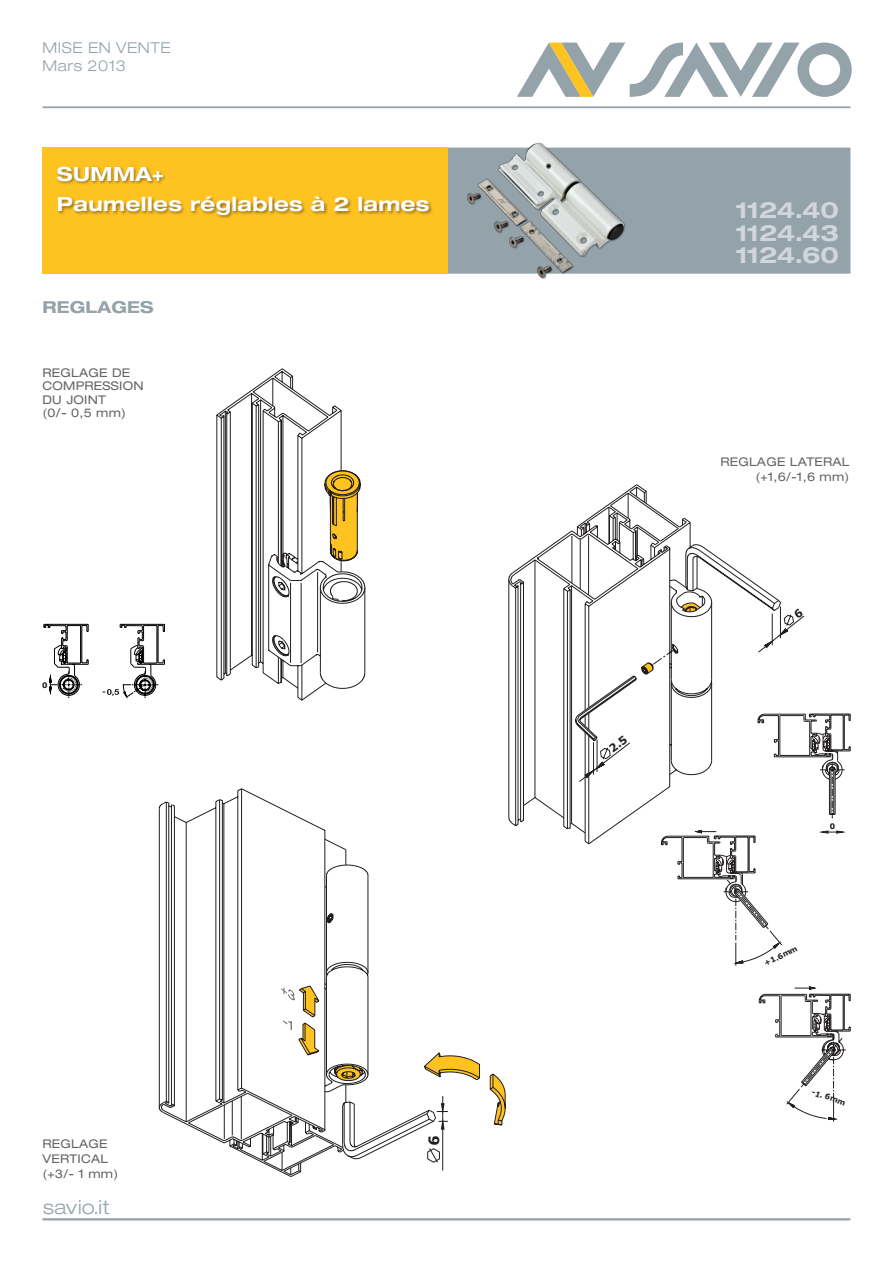
<style>
.page{position:relative;width:893px;height:1263px;background:#fff}
.page>*{position:absolute;margin:0;border:0;box-sizing:border-box;transform-origin:0 0}
.t1{font:700 expanded 22.5px "Helvetica Neue LT Std";letter-spacing:-.02em;color:#d0d6db}
.t2{font:700 expanded 19.5px "Helvetica Neue LT Std";letter-spacing:.02em;color:#fff}
.t3{font:300 expanded 19.5px "Helvetica Neue LT Std";letter-spacing:.02em;color:#94a2aa}
.t4{font:700 expanded 16.5px "Helvetica Neue LT Std";letter-spacing:.01em;color:#94a2aa}
.t5{font:300 expanded 15px "Helvetica Neue LT Std";letter-spacing:.04em;color:#94a2aa}
.t6{font:expanded 12px "Helvetica Neue LT Std";letter-spacing:.02em;color:#656568}
.t7{font:700 7.65px "Verdana";color:#231f20}
</style>
<div class="page">
<div style="left:446px;top:148px;width:404px;height:126px;background:#94a2aa;border:2px solid #94a2aa"></div>
<svg style="left:517px;top:43px;width:335px;height:54px"></svg>
<hr style="left:43px;top:106px;width:807px;height:2px;background:#94a2aa">
<hr style="left:43px;top:1218px;width:807px;height:2px;background:#94a2aa">
<div style="left:43px;top:148px;width:405px;height:126px;background:#fec221"></div>
<img style="left:460px;top:142px;width:172px;height:137px">
<svg style="left:216px;top:368px;width:120px;height:333px"></svg>
<svg style="left:220px;top:406px;width:145px;height:283px"></svg>
<svg style="left:508px;top:484px;width:243px;height:361px"></svg>
<svg style="left:159px;top:788px;width:194px;height:389px"></svg>
<svg style="left:759px;top:986px;width:92px;height:136px"></svg>
<svg style="left:43px;top:624px;width:122px;height:74px"></svg>
<div style="left:56px;top:165px;width:377px;height:54px;background:#231f20;opacity:.5"></div>
<svg style="left:575px;top:663px;width:78px;height:119px"></svg>
<svg style="left:661px;top:580px;width:190px;height:386px"></svg>
<svg style="left:159px;top:865px;width:347px;height:306px"></svg>
<p class="t5" style="left:43px;top:39px;width:130px">MISE EN VENTE</p>
<p class="t5" style="left:43px;top:57px;width:85px">Mars 2013</p>
<p class="t2" style="left:57px;top:162px;width:108px">SUMMA+</p>
<p class="t2" style="left:57px;top:192px;width:374px">Paumelles réglables à 2 lames</p>
<p class="t4" style="left:43px;top:296px;width:113px">REGLAGES</p>
<p class="t6" style="left:43px;top:365px;width:89px">REGLAGE DE</p>
<p class="t6" style="left:43px;top:379px;width:103px">COMPRESSION</p>
<p class="t6" style="left:43px;top:392px;width:65px">DU JOINT</p>
<p class="t6" style="left:43px;top:406px;width:85px">(0/- 0,5 mm)</p>
<p class="t7" style="left:42px;top:679px;width:7px">0</p>
<p class="t6" style="left:43px;top:1136px;width:66px">REGLAGE</p>
<p class="t6" style="left:43px;top:1151px;width:67px">VERTICAL</p>
<p class="t6" style="left:43px;top:1166px;width:77px">(+3/- 1 mm)</p>
<p class="t3" style="left:43px;top:1195px;width:68px">savio.it</p>
<p class="t1" style="left:735px;top:196px;width:105px">1124.40</p>
<p class="t1" style="left:735px;top:219px;width:105px">1124.43</p>
<p class="t1" style="left:735px;top:241px;width:105px">1124.60</p>
<p class="t6" style="left:720px;top:455px;width:130px">REGLAGE LATERAL</p>
<p class="t6" style="left:755px;top:470px;width:95px">(+1,6/-1,6 mm)</p>
<p class="t7" style="left:830px;top:820px;width:7px">0</p>
<p class="t7" style="left:762px;top:959px;width:37px;rotate:-26deg">+1.6mm</p>
<p class="t7" style="left:814px;top:1086px;width:37px;rotate:20deg">-1. 6mm</p>
</div>
